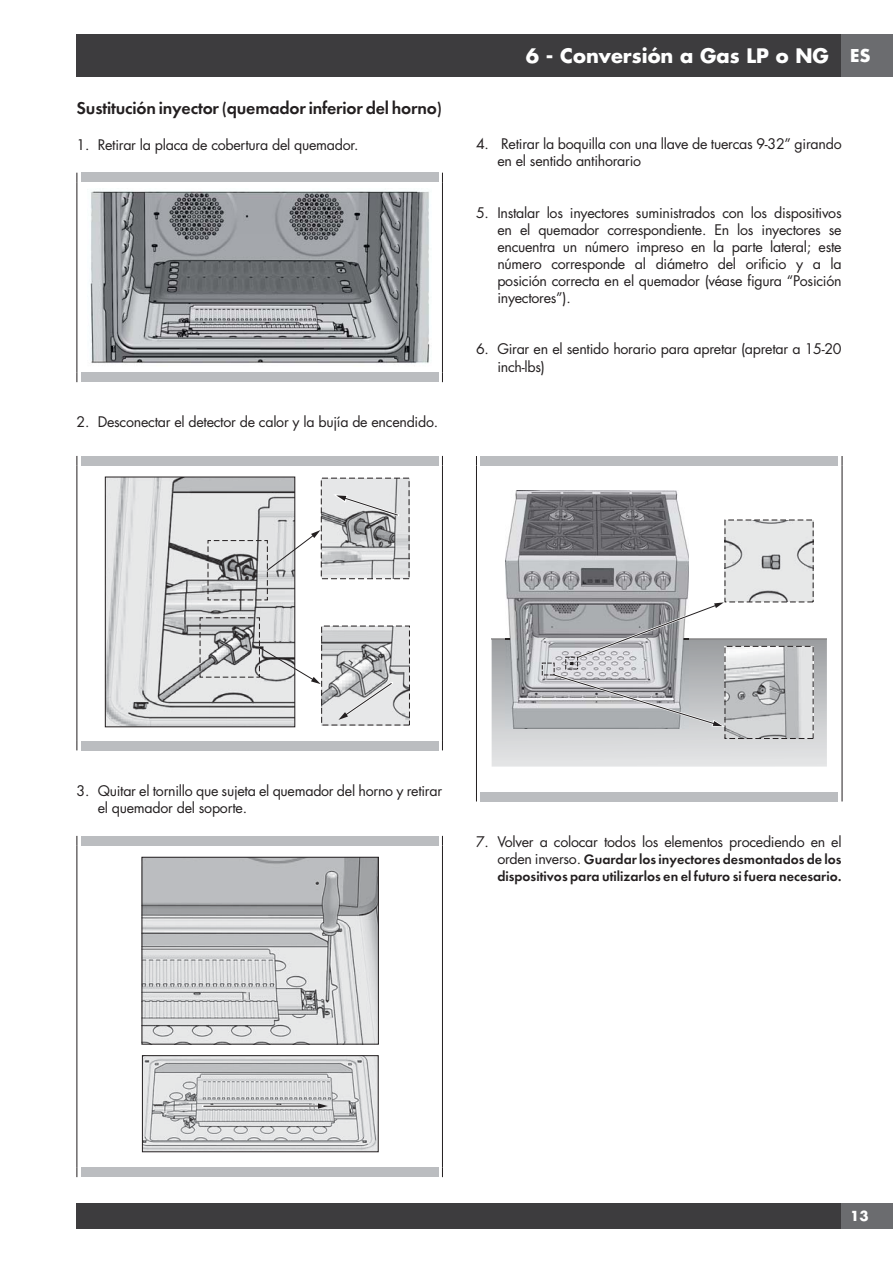
<style>
.page{position:relative;width:893px;height:1263px;background:#fff}
.page>*{position:absolute;margin:0;border:0;box-sizing:border-box;transform-origin:0 0}
.t1{font:700 19.5px "Futura";color:#fff}
.t2{font:18px "Futura Dem Bld";letter-spacing:-.01em;color:#231f20}
.t3{font:700 17.25px "Futura";color:#fff}
.t4{font:14.25px/17.1px "Futura";letter-spacing:-.02em;color:#231f20}
.t5{font:14.25px/17.1px "Futura Dem Bld";color:#231f20}
.t6{font:700 13.5px "Futura";color:#fff}
.s1{font-family:"Futura"}
</style>
<div class="page">
<div style="left:77px;top:34px;width:765px;height:43px;background:#3d3c3e"></div>
<div style="left:842px;top:34px;width:51px;height:43px;background:#6b6c6f"></div>
<div style="left:77px;top:1203px;width:765px;height:26px;background:#3d3c3e"></div>
<div style="left:842px;top:1203px;width:51px;height:26px;background:#6b6c6f"></div>
<hr style="left:77px;top:182px;width:1px;height:191px;background:#231f20">
<hr style="left:442px;top:182px;width:1px;height:191px;background:#231f20">
<div style="left:81px;top:173px;width:357px;height:9px;background:#bbbdc0"></div>
<img style="left:90px;top:191px;width:340px;height:173px">
<div style="left:81px;top:373px;width:357px;height:9px;background:#bbbdc0"></div>
<hr style="left:77px;top:465px;width:1px;height:276px;background:#231f20">
<hr style="left:442px;top:465px;width:1px;height:276px;background:#231f20">
<div style="left:81px;top:456px;width:357px;height:9px;background:#bbbdc0"></div>
<img style="left:323px;top:480px;width:84px;height:97px">
<div style="left:321px;top:478px;width:88px;height:101px;border:1px dashed #231f20"></div>
<img style="left:323px;top:628px;width:85px;height:95px">
<div style="left:321px;top:626px;width:89px;height:99px;border:1px dashed #231f20"></div>
<svg style="left:105px;top:476px;width:191px;height:252px;background:#cfd0d1"></svg>
<svg style="left:207px;top:530px;width:113px;height:71px"></svg>
<svg style="left:199px;top:617px;width:122px;height:67px"></svg>
<svg style="left:332px;top:494px;width:68px;height:23px;background:#cfcfd0"></svg>
<svg style="left:338px;top:681px;width:56px;height:39px;background:#d1d1d3"></svg>
<div style="left:81px;top:741px;width:357px;height:9px;background:#bbbdc0"></div>
<hr style="left:77px;top:845px;width:1px;height:323px;background:#231f20">
<hr style="left:442px;top:845px;width:1px;height:323px;background:#231f20">
<div style="left:81px;top:836px;width:357px;height:9px;background:#bbbdc0"></div>
<img style="left:144px;top:1057px;width:233px;height:93px">
<div style="left:142px;top:1055px;width:237px;height:97px;border:1px solid #231f20"></div>
<div style="left:202px;top:1105px;width:116px;height:2px;border:1px solid #fff"></div>
<hr style="left:204px;top:1106px;width:116px;height:1px;background:#231f20">
<svg style="left:318px;top:1103px;width:10px;height:6px"></svg>
<img style="left:144px;top:859px;width:233px;height:184px">
<div style="left:142px;top:857px;width:237px;height:188px;border:1px solid #231f20"></div>
<div style="left:81px;top:1168px;width:357px;height:9px;background:#bbbdc0"></div>
<hr style="left:476px;top:466px;width:1px;height:326px;background:#231f20">
<hr style="left:842px;top:466px;width:1px;height:326px;background:#231f20">
<div style="left:481px;top:456px;width:357px;height:10px;background:#bbbdc0"></div>
<img style="left:506px;top:491px;width:183px;height:111px">
<img style="left:726px;top:522px;width:85px;height:78px">
<svg style="left:492px;top:602px;width:335px;height:165px;background:#c4c5c7"></svg>
<div style="left:481px;top:792px;width:357px;height:10px;background:#bbbdc0"></div>
<p class="t2" style="left:77px;top:100px;width:367px">Sustitución inyector (quemador inferior del horno)</p>
<p class="t4" style="left:77px;top:137px;width:283px">1. Retirar la placa de cobertura del quemador.</p>
<p class="t4" style="left:77px;top:415px;width:363px">2. Desconectar el detector de calor y la bujía de encendido.</p>
<h1 class="t1" style="left:526px;top:47px;width:305px">6 - Conversión a Gas LP o NG</h1>
<p class="t3" style="left:850px;top:48px;width:22px">ES</p>
<p class="t4" style="left:497px;top:137px;width:346px;text-indent:-21px">4. Retirar la boquilla con una llave de tuercas 9-32” girando en el sentido antihorario</p>
<p class="t4" style="left:497px;top:205px;width:346px;text-align:justify;text-indent:-21px">5. Instalar los inyectores suministrados con los dispositivos en el quemador correspondiente. En los inyectores se encuentra un número impreso en la parte lateral; este número corresponde al diámetro del orificio y a la posición correcta en el quemador (véase figura “Posición inyectores”).</p>
<p class="t4" style="left:497px;top:342px;width:346px;text-indent:-21px">6. Girar en el sentido horario para apretar (apretar a 15-20 inch-lbs)</p>
<p class="t4" style="left:98px;top:783px;width:346px;text-indent:-21px">3. Quitar el tornillo que sujeta el quemador del horno y retirar el quemador del soporte.</p>
<p class="t4" style="left:476px;top:834px;width:367px">7. Volver a colocar todos los elementos procediendo en el</p>
<p class="t5" style="left:497px;top:851px;width:346px"><span class="s1">orden inverso.</span> Guardar los inyectores desmontados de los dispositivos para utilizarlos en el futuro si fuera necesario.</p>
<p class="t6" style="left:850px;top:1210px;width:20px">13</p>
</div>
